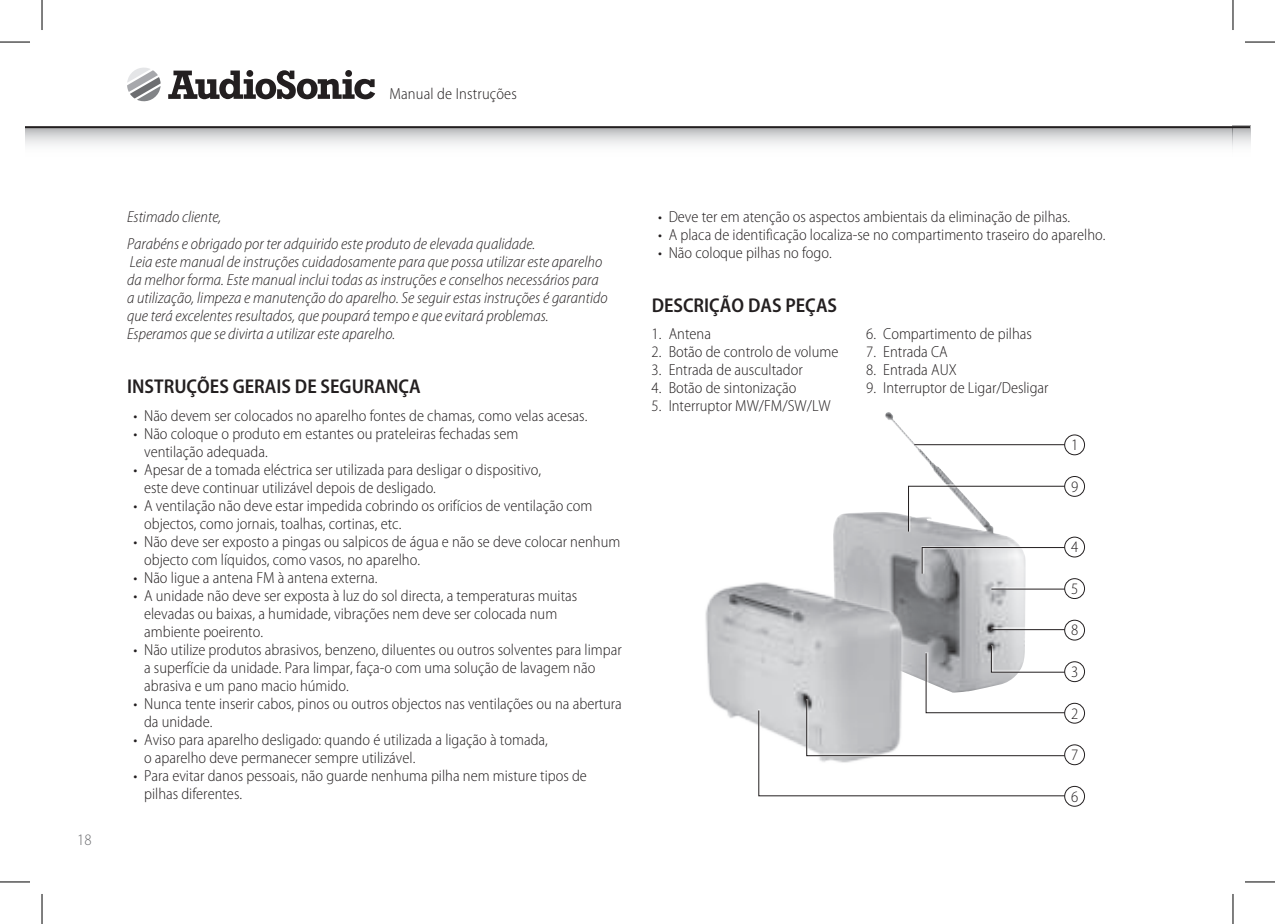
<style>
.page{position:relative;width:1275px;height:924px;background:#fff}
.page>*{position:absolute;margin:0;border:0;box-sizing:border-box;transform-origin:0 0}
.t1{font:600 semi-condensed 20px "Myriad Pro";color:#231f20}
.t2{font:300 semi-condensed 16px/18px "Myriad Pro";color:#231f20}
.t3{font:italic 300 semi-condensed 16px/18px "Myriad Pro";color:#231f20}
.t4{font:300 semi-condensed 16px "Myriad Pro";color:#6d6e71}
</style>
<div class="page">
<img style="left:833px;top:412px;width:193px;height:233px">
<img style="left:705px;top:566px;width:230px;height:160px">
<hr style="left:914px;top:443px;width:156px;height:2px;background:#fff">
<hr style="left:914px;top:444px;width:155px;height:1px;background:#231f20">
<hr style="left:991px;top:587px;width:79px;height:2px;background:#fff">
<hr style="left:991px;top:588px;width:78px;height:1px;background:#231f20">
<hr style="left:991px;top:627px;width:79px;height:2px;background:#fff">
<hr style="left:991px;top:629px;width:78px;height:1px;background:#231f20">
<svg style="left:990px;top:644px;width:36px;height:1px"></svg>
<svg style="left:758px;top:645px;width:317px;height:151px"></svg>
<div style="left:1064px;top:435px;width:20px;height:19px;background:#fff;border-radius:50%"></div>
<div style="left:1064px;top:434px;width:21px;height:21px;border:1px solid #231f20;border-radius:50%"></div>
<div style="left:908px;top:484px;width:162px;height:47px;background:#fff"></div>
<svg style="left:907px;top:485px;width:163px;height:47px"></svg>
<svg style="left:921px;top:545px;width:105px;height:1px"></svg>
<svg style="left:921px;top:546px;width:149px;height:28px"></svg>
<div style="left:1064px;top:476px;width:20px;height:20px;background:#fff;border-radius:50%"></div>
<div style="left:1064px;top:476px;width:21px;height:20px;border:1px solid #231f20;border-radius:50%"></div>
<div style="left:1064px;top:578px;width:20px;height:20px;background:#fff;border-radius:50%"></div>
<div style="left:1064px;top:578px;width:21px;height:20px;border:1px solid #231f20;border-radius:50%"></div>
<div style="left:1064px;top:620px;width:20px;height:19px;background:#fff;border-radius:50%"></div>
<div style="left:1064px;top:619px;width:21px;height:21px;border:1px solid #231f20;border-radius:50%"></div>
<div style="left:1064px;top:744px;width:20px;height:20px;background:#fff;border-radius:50%"></div>
<div style="left:1064px;top:744px;width:21px;height:20px;border:1px solid #231f20;border-radius:50%"></div>
<div style="left:1064px;top:661px;width:20px;height:20px;background:#fff;border-radius:50%"></div>
<div style="left:1064px;top:661px;width:21px;height:20px;border:1px solid #231f20;border-radius:50%"></div>
<div style="left:1064px;top:786px;width:20px;height:19px;background:#fff;border-radius:50%"></div>
<div style="left:1064px;top:785px;width:21px;height:21px;border:1px solid #231f20;border-radius:50%"></div>
<div style="left:1064px;top:703px;width:20px;height:19px;background:#fff;border-radius:50%"></div>
<div style="left:1064px;top:702px;width:21px;height:21px;border:1px solid #231f20;border-radius:50%"></div>
<div style="left:1064px;top:537px;width:20px;height:19px;background:#fff;border-radius:50%"></div>
<div style="left:1064px;top:536px;width:21px;height:21px;border:1px solid #231f20;border-radius:50%"></div>
<svg style="left:1232px;top:125px;width:18px;height:20px"></svg>
<svg style="left:25px;top:128px;width:1208px;height:21px"></svg>
<svg style="left:1233px;top:126px;width:17px;height:2px"></svg>
<hr style="left:25px;top:126px;width:1208px;height:2px;background:#231f20">
<svg style="left:127px;top:67px;width:34px;height:35px"></svg>
<svg style="left:168px;top:70px;width:207px;height:29px"></svg>
<hr style="left:0;top:42px;width:30px;height:1px;background:#000">
<hr style="left:1245px;top:42px;width:30px;height:1px;background:#000">
<hr style="left:0;top:881px;width:30px;height:1px;background:#000">
<hr style="left:1245px;top:881px;width:30px;height:1px;background:#000">
<hr style="left:42px;top:0;width:1px;height:30px;background:#000">
<hr style="left:42px;top:893px;width:1px;height:30px;background:#000">
<hr style="left:1232px;top:0;width:1px;height:30px;background:#000">
<hr style="left:1232px;top:893px;width:1px;height:30px;background:#000">
<p class="t2" style="left:389px;top:85px;width:129px">Manual de Instruções</p>
<p class="t4" style="left:77px;top:833px;width:16px">18</p>
<p class="t3" style="left:127px;top:205px;width:410px;line-height:27px">Estimado cliente,<br>Parabéns e obrigado por ter adquirido este produto de elevada qualidade.</p>
<p class="t3" style="left:127px;top:254px;width:482px">Leia este manual de instruções cuidadosamente para que possa utilizar este aparelho da melhor forma. Este manual inclui todas as instruções e conselhos necessários para a utilização, limpeza e manutenção do aparelho. Se seguir estas instruções é garantido que terá excelentes resultados, que poupará tempo e que evitará problemas.<br>Esperamos que se divirta a utilizar este aparelho.</p>
<p class="t1" style="left:127px;top:376px;width:295px">INSTRUÇÕES GERAIS DE SEGURANÇA</p>
<p class="t2" style="left:134px;top:406px;width:455px">• Não devem ser colocados no aparelho fontes de chamas, como velas acesas.</p>
<p class="t2" style="left:144px;top:424px;width:376px;text-indent:-10px">• Não coloque o produto em estantes ou prateleiras fechadas sem ventilação adequada.</p>
<p class="t2" style="left:144px;top:460px;width:398px;text-indent:-10px">• Apesar de a tomada eléctrica ser utilizada para desligar o dispositivo, este deve continuar utilizável depois de desligado.</p>
<p class="t2" style="left:144px;top:496px;width:450px;text-indent:-10px">• A ventilação não deve estar impedida cobrindo os orifícios de ventilação com objectos, como jornais, toalhas, cortinas, etc.</p>
<p class="t2" style="left:144px;top:532px;width:478px;text-indent:-10px">• Não deve ser exposto a pingas ou salpicos de água e não se deve colocar nenhum objecto com líquidos, como vasos, no aparelho.</p>
<p class="t2" style="left:134px;top:568px;width:245px">• Não ligue a antena FM à antena externa.</p>
<p class="t2" style="left:144px;top:586px;width:435px;text-indent:-10px">• A unidade não deve ser exposta à luz do sol directa, a temperaturas muitas elevadas ou baixas, a humidade, vibrações nem deve ser colocada num ambiente poeirento.</p>
<p class="t2" style="left:144px;top:640px;width:479px;text-indent:-10px">• Não utilize produtos abrasivos, benzeno, diluentes ou outros solventes para limpar a superfície da unidade. Para limpar, faça-o com uma solução de lavagem não abrasiva e um pano macio húmido.</p>
<p class="t2" style="left:144px;top:694px;width:479px;text-indent:-10px">• Nunca tente inserir cabos, pinos ou outros objectos nas ventilações ou na abertura da unidade.</p>
<p class="t2" style="left:144px;top:730px;width:405px;text-indent:-10px">• Aviso para aparelho desligado: quando é utilizada a ligação à tomada, o aparelho deve permanecer sempre utilizável.</p>
<p class="t2" style="left:144px;top:766px;width:444px;text-indent:-10px">• Para evitar danos pessoais, não guarde nenhuma pilha nem misture tipos de pilhas diferentes.</p>
<p class="t2" style="left:658px;top:208px;width:414px">• Deve ter em atenção os aspectos ambientais da eliminação de pilhas.</p>
<p class="t2" style="left:658px;top:226px;width:449px">• A placa de identificação localiza-se no compartimento traseiro do aparelho.</p>
<p class="t2" style="left:658px;top:244px;width:175px">• Não coloque pilhas no fogo.</p>
<p class="t1" style="left:651px;top:295px;width:187px">DESCRIÇÃO DAS PEÇAS</p>
<p class="t2" style="left:866px;top:325px;width:167px">6. Compartimento de pilhas</p>
<p class="t2" style="left:866px;top:343px;width:83px">7. Entrada CA</p>
<p class="t2" style="left:866px;top:361px;width:92px">8. Entrada AUX</p>
<p class="t2" style="left:866px;top:379px;width:184px">9. Interruptor de Ligar/Desligar</p>
<p class="t2" style="left:651px;top:325px;width:61px">1. Antena</p>
<p class="t2" style="left:651px;top:343px;width:188px">2. Botão de controlo de volume</p>
<p class="t2" style="left:651px;top:361px;width:153px">3. Entrada de auscultador</p>
<p class="t2" style="left:651px;top:379px;width:146px">4. Botão de sintonização</p>
<p class="t2" style="left:651px;top:397px;width:181px">5. Interruptor MW/FM/SW/LW</p>
<p class="t2" style="left:1071px;top:437px;width:9px">1</p>
<p class="t2" style="left:1071px;top:478px;width:9px">9</p>
<p class="t2" style="left:1071px;top:539px;width:9px">4</p>
<p class="t2" style="left:1071px;top:580px;width:9px">5</p>
<p class="t2" style="left:1071px;top:622px;width:9px">8</p>
<p class="t2" style="left:1071px;top:663px;width:9px">3</p>
<p class="t2" style="left:1071px;top:705px;width:9px">2</p>
<p class="t2" style="left:1071px;top:746px;width:9px">7</p>
<p class="t2" style="left:1071px;top:788px;width:9px">6</p>
</div>
